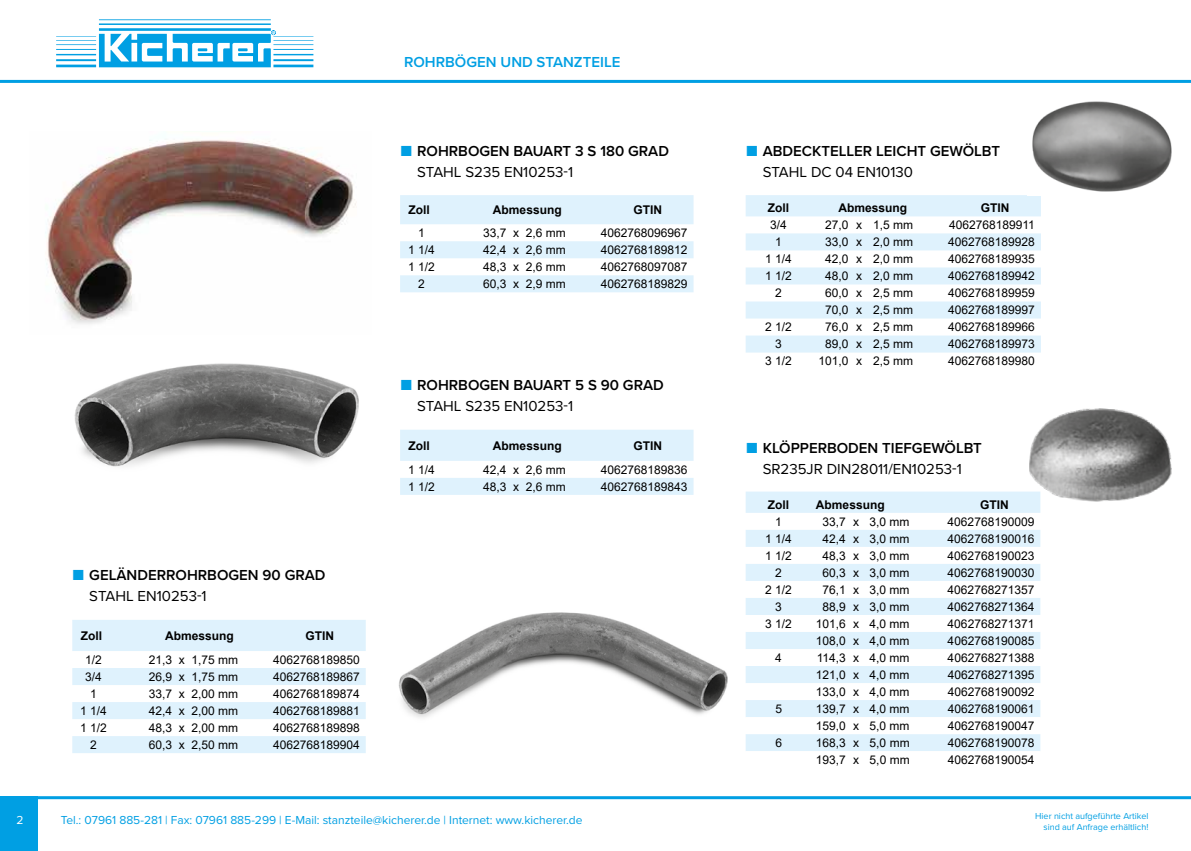
<style>
.page{position:relative;width:1191px;height:851px;background:#fff}
.page>*{position:absolute;margin:0;border:0;box-sizing:border-box;transform-origin:0 0}
.t1{font:600 15px "Proxima Nova";color:#000}
.t2{font:15px "Proxima Nova";color:#000}
.t3{font:600 15px "Proxima Nova";color:#009fe3}
.t4{font:12px "Arial";color:#000}
.t5{font:12px "Proxima Nova";color:#009fe3}
.t6{font:700 12px "Arial";color:#000}
.t7{font:12px "Proxima Nova";color:#fff}
.t8{font:9px/10.8px "Proxima Nova";color:#009fe3;text-align:right}
</style>
<div class="page">
<svg style="left:56px;top:19px;width:257px;height:48px"></svg>
<hr style="left:0;top:80px;width:1191px;height:3px;background:#009fe3">
<div style="left:0;top:796px;width:37px;height:54px;background:#009fe3"></div>
<hr style="left:0;top:796px;width:1191px;height:3px;background:#009fe3">
<img style="left:45px;top:140px;width:311px;height:184px">
<div style="left:72px;top:620px;width:294px;height:31px;background:#dff2fd"></div>
<svg style="left:72px;top:668px;width:294px;height:85px"></svg>
<div style="left:400px;top:195px;width:293px;height:29px;background:#dff2fd"></div>
<svg style="left:400px;top:241px;width:293px;height:51px"></svg>
<div style="left:400px;top:430px;width:293px;height:31px;background:#dff2fd"></div>
<div style="left:400px;top:478px;width:293px;height:17px;background:#dff2fd"></div>
<img style="left:398px;top:612px;width:330px;height:106px">
<svg style="left:745px;top:195px;width:296px;height:157px;fill:#dff2fd"></svg>
<svg style="left:745px;top:491px;width:295px;height:56px"></svg>
<svg style="left:745px;top:564px;width:295px;height:153px;fill:#dff2fd"></svg>
<div style="left:745px;top:734px;width:295px;height:17px;background:#dff2fd"></div>
<img style="left:1019px;top:408px;width:153px;height:107px">
<img style="left:1027px;top:101px;width:145px;height:95px">
<img style="left:74px;top:363px;width:285px;height:104px">
<p class="t1" style="left:89px;top:564px;width:238px">GELÄNDERROHRBOGEN 90 GRAD</p>
<p class="t2" style="left:89px;top:585px;width:119px">STAHL EN10253-1</p>
<p class="t6" style="left:81px;top:627px;width:23px">Zoll</p>
<p class="t6" style="left:165px;top:627px;width:70px">Abmessung</p>
<p class="t6" style="left:305px;top:627px;width:30px">GTIN</p>
<p class="t4" style="left:85px;top:651px;width:18px">1/2</p>
<p class="t4" style="left:149px;top:651px;width:91px">21,3 x 1,75 mm</p>
<p class="t4" style="left:273px;top:651px;width:88px">4062768189850</p>
<p class="t4" style="left:85px;top:668px;width:18px">3/4</p>
<p class="t4" style="left:149px;top:668px;width:91px">26,9 x 1,75 mm</p>
<p class="t4" style="left:273px;top:668px;width:88px">4062768189867</p>
<p class="t4" style="left:90px;top:685px;width:8px">1</p>
<p class="t4" style="left:149px;top:685px;width:91px">33,7 x 2,00 mm</p>
<p class="t4" style="left:273px;top:685px;width:88px">4062768189874</p>
<p class="t4" style="left:80px;top:702px;width:28px">1 1/4</p>
<p class="t4" style="left:149px;top:702px;width:91px">42,4 x 2,00 mm</p>
<p class="t4" style="left:273px;top:702px;width:88px">4062768189881</p>
<p class="t4" style="left:80px;top:719px;width:28px">1 1/2</p>
<p class="t4" style="left:149px;top:719px;width:91px">48,3 x 2,00 mm</p>
<p class="t4" style="left:273px;top:719px;width:88px">4062768189898</p>
<p class="t4" style="left:90px;top:736px;width:8px">2</p>
<p class="t4" style="left:149px;top:736px;width:91px">60,3 x 2,50 mm</p>
<p class="t4" style="left:273px;top:736px;width:88px">4062768189904</p>
<p class="t3" style="left:404px;top:50px;width:218px">ROHRBÖGEN UND STANZTEILE</p>
<p class="t1" style="left:417px;top:139px;width:253px">ROHRBOGEN BAUART 3 S 180 GRAD</p>
<p class="t2" style="left:417px;top:160px;width:158px">STAHL S235 EN10253-1</p>
<p class="t6" style="left:408px;top:201px;width:23px">Zoll</p>
<p class="t6" style="left:493px;top:201px;width:70px">Abmessung</p>
<p class="t6" style="left:633px;top:201px;width:30px">GTIN</p>
<p class="t4" style="left:418px;top:224px;width:8px">1</p>
<p class="t4" style="left:483px;top:224px;width:84px">33,7 x 2,6 mm</p>
<p class="t4" style="left:601px;top:224px;width:88px">4062768096967</p>
<p class="t4" style="left:408px;top:241px;width:28px">1 1/4</p>
<p class="t4" style="left:483px;top:241px;width:84px">42,4 x 2,6 mm</p>
<p class="t4" style="left:601px;top:241px;width:88px">4062768189812</p>
<p class="t4" style="left:408px;top:258px;width:28px">1 1/2</p>
<p class="t4" style="left:483px;top:258px;width:84px">48,3 x 2,6 mm</p>
<p class="t4" style="left:601px;top:258px;width:88px">4062768097087</p>
<p class="t4" style="left:418px;top:276px;width:8px">2</p>
<p class="t4" style="left:483px;top:276px;width:84px">60,3 x 2,9 mm</p>
<p class="t4" style="left:601px;top:276px;width:88px">4062768189829</p>
<p class="t1" style="left:417px;top:374px;width:248px">ROHRBOGEN BAUART 5 S 90 GRAD</p>
<p class="t2" style="left:417px;top:395px;width:158px">STAHL S235 EN10253-1</p>
<p class="t6" style="left:408px;top:437px;width:23px">Zoll</p>
<p class="t6" style="left:493px;top:437px;width:70px">Abmessung</p>
<p class="t6" style="left:633px;top:437px;width:30px">GTIN</p>
<p class="t4" style="left:408px;top:461px;width:28px">1 1/4</p>
<p class="t4" style="left:483px;top:461px;width:84px">42,4 x 2,6 mm</p>
<p class="t4" style="left:601px;top:461px;width:88px">4062768189836</p>
<p class="t4" style="left:408px;top:478px;width:28px">1 1/2</p>
<p class="t4" style="left:483px;top:478px;width:84px">48,3 x 2,6 mm</p>
<p class="t4" style="left:601px;top:478px;width:88px">4062768189843</p>
<p class="t1" style="left:762px;top:139px;width:239px">ABDECKTELLER LEICHT GEWÖLBT</p>
<p class="t2" style="left:762px;top:160px;width:152px">STAHL DC 04 EN10130</p>
<p class="t6" style="left:767px;top:199px;width:23px">Zoll</p>
<p class="t6" style="left:838px;top:199px;width:70px">Abmessung</p>
<p class="t6" style="left:980px;top:199px;width:30px">GTIN</p>
<p class="t4" style="left:770px;top:217px;width:18px">3/4</p>
<p class="t4" style="left:825px;top:217px;width:90px">27,0 x 1,5 mm</p>
<p class="t4" style="left:949px;top:217px;width:87px">4062768189911</p>
<p class="t4" style="left:775px;top:234px;width:8px">1</p>
<p class="t4" style="left:825px;top:234px;width:90px">33,0 x 2,0 mm</p>
<p class="t4" style="left:948px;top:234px;width:88px">4062768189928</p>
<p class="t4" style="left:765px;top:251px;width:28px">1 1/4</p>
<p class="t4" style="left:825px;top:251px;width:90px">42,0 x 2,0 mm</p>
<p class="t4" style="left:948px;top:251px;width:88px">4062768189935</p>
<p class="t4" style="left:765px;top:268px;width:28px">1 1/2</p>
<p class="t4" style="left:825px;top:268px;width:90px">48,0 x 2,0 mm</p>
<p class="t4" style="left:948px;top:268px;width:88px">4062768189942</p>
<p class="t4" style="left:775px;top:285px;width:8px">2</p>
<p class="t4" style="left:825px;top:285px;width:90px">60,0 x 2,5 mm</p>
<p class="t4" style="left:948px;top:285px;width:88px">4062768189959</p>
<p class="t4" style="left:825px;top:302px;width:90px">70,0 x 2,5 mm</p>
<p class="t4" style="left:948px;top:302px;width:88px">4062768189997</p>
<p class="t4" style="left:765px;top:319px;width:28px">2 1/2</p>
<p class="t4" style="left:825px;top:319px;width:90px">76,0 x 2,5 mm</p>
<p class="t4" style="left:948px;top:319px;width:88px">4062768189966</p>
<p class="t4" style="left:775px;top:336px;width:8px">3</p>
<p class="t4" style="left:825px;top:336px;width:90px">89,0 x 2,5 mm</p>
<p class="t4" style="left:948px;top:336px;width:88px">4062768189973</p>
<p class="t4" style="left:765px;top:353px;width:28px">3 1/2</p>
<p class="t4" style="left:818px;top:353px;width:96px">101,0 x 2,5 mm</p>
<p class="t4" style="left:948px;top:353px;width:88px">4062768189980</p>
<p class="t1" style="left:762px;top:436px;width:221px">KLÖPPERBODEN TIEFGEWÖLBT</p>
<p class="t2" style="left:762px;top:457px;width:201px">SR235JR DIN28011/EN10253-1</p>
<p class="t6" style="left:768px;top:496px;width:23px">Zoll</p>
<p class="t6" style="left:816px;top:496px;width:70px">Abmessung</p>
<p class="t6" style="left:980px;top:496px;width:30px">GTIN</p>
<p class="t4" style="left:775px;top:513px;width:8px">1</p>
<p class="t4" style="left:822px;top:513px;width:89px">33,7 x 3,0 mm</p>
<p class="t4" style="left:947px;top:513px;width:88px">4062768190009</p>
<p class="t4" style="left:765px;top:530px;width:28px">1 1/4</p>
<p class="t4" style="left:822px;top:530px;width:89px">42,4 x 3,0 mm</p>
<p class="t4" style="left:947px;top:530px;width:88px">4062768190016</p>
<p class="t4" style="left:765px;top:547px;width:28px">1 1/2</p>
<p class="t4" style="left:822px;top:547px;width:89px">48,3 x 3,0 mm</p>
<p class="t4" style="left:947px;top:547px;width:88px">4062768190023</p>
<p class="t4" style="left:775px;top:564px;width:8px">2</p>
<p class="t4" style="left:822px;top:564px;width:89px">60,3 x 3,0 mm</p>
<p class="t4" style="left:947px;top:564px;width:88px">4062768190030</p>
<p class="t4" style="left:765px;top:581px;width:28px">2 1/2</p>
<p class="t4" style="left:822px;top:581px;width:89px">76,1 x 3,0 mm</p>
<p class="t4" style="left:947px;top:581px;width:88px">4062768271357</p>
<p class="t4" style="left:775px;top:598px;width:8px">3</p>
<p class="t4" style="left:822px;top:598px;width:89px">88,9 x 3,0 mm</p>
<p class="t4" style="left:947px;top:598px;width:88px">4062768271364</p>
<p class="t4" style="left:765px;top:615px;width:28px">3 1/2</p>
<p class="t4" style="left:816px;top:615px;width:95px">101,6 x 4,0 mm</p>
<p class="t4" style="left:947px;top:615px;width:88px">4062768271371</p>
<p class="t4" style="left:816px;top:632px;width:95px">108,0 x 4,0 mm</p>
<p class="t4" style="left:947px;top:632px;width:88px">4062768190085</p>
<p class="t4" style="left:775px;top:649px;width:8px">4</p>
<p class="t4" style="left:816px;top:649px;width:94px">114,3 x 4,0 mm</p>
<p class="t4" style="left:947px;top:649px;width:88px">4062768271388</p>
<p class="t4" style="left:816px;top:666px;width:95px">121,0 x 4,0 mm</p>
<p class="t4" style="left:947px;top:666px;width:88px">4062768271395</p>
<p class="t4" style="left:816px;top:683px;width:95px">133,0 x 4,0 mm</p>
<p class="t4" style="left:947px;top:683px;width:88px">4062768190092</p>
<p class="t4" style="left:775px;top:700px;width:8px">5</p>
<p class="t4" style="left:816px;top:700px;width:95px">139,7 x 4,0 mm</p>
<p class="t4" style="left:947px;top:700px;width:88px">4062768190061</p>
<p class="t4" style="left:816px;top:717px;width:95px">159,0 x 5,0 mm</p>
<p class="t4" style="left:947px;top:717px;width:88px">4062768190047</p>
<p class="t4" style="left:775px;top:734px;width:8px">6</p>
<p class="t4" style="left:816px;top:734px;width:95px">168,3 x 5,0 mm</p>
<p class="t4" style="left:947px;top:734px;width:88px">4062768190078</p>
<p class="t4" style="left:816px;top:751px;width:95px">193,7 x 5,0 mm</p>
<p class="t4" style="left:947px;top:751px;width:88px">4062768190054</p>
<p class="t7" style="left:16px;top:811px;width:9px">2</p>
<p class="t5" style="left:61px;top:811px;width:523px">Tel.: 07961 885-281 | Fax: 07961 885-299 | E-Mail: stanzteile@kicherer.de | Internet: www.kicherer.de</p>
<p class="t8" style="left:1035px;top:810px;width:115px">Hier nicht aufgeführte Artikel sind auf Anfrage erhältlich!</p>
</div>
